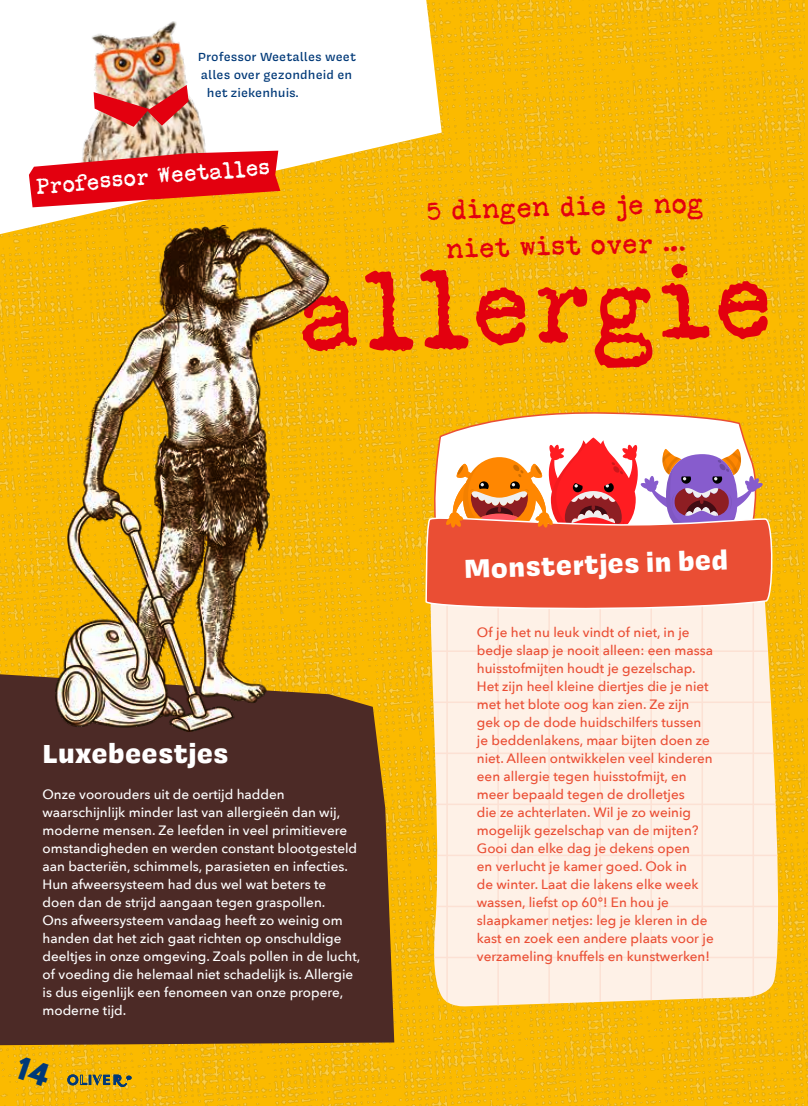
<style>
.page{position:relative;width:808px;height:1106px;background:#fff}
.page>*{position:absolute;margin:0;border:0;box-sizing:border-box;transform-origin:0 0}
.t1{font:101.55px "Sunflower";color:#e3000f}
.t2{font:900 30px "Covik Sans";letter-spacing:.01em;color:#fff}
.t3{font:26.25px/38.8px "Sunflower";color:#e3000f;text-align:center}
.t4{font:21.45px "Sunflower";color:#fff}
.t5{font:500 13.5px/18px "Avenir Next";color:#ea4e34}
.t6{font:500 13.5px/18px "Avenir Next";color:#fff}
.t7{font:500 13.5px "Covik Sans";color:#003978}
</style>
<div class="page">
<img style="left:0;top:0;width:805px;height:1106px">
<svg style="left:29px;top:12px;width:251px;height:195px"></svg>
<svg style="left:425px;top:548px;width:362px;height:459px;background:#fdecd3"></svg>
<hr style="left:446px;top:555px;width:2px;height:452px;background:#fce1d4">
<hr style="left:497px;top:555px;width:2px;height:452px;background:#fce1d4">
<hr style="left:548px;top:555px;width:2px;height:452px;background:#fce1d4">
<hr style="left:599px;top:555px;width:2px;height:452px;background:#fce1d4">
<hr style="left:650px;top:555px;width:2px;height:452px;background:#fce1d4">
<hr style="left:701px;top:555px;width:2px;height:452px;background:#fce1d4">
<hr style="left:752px;top:555px;width:2px;height:452px;background:#fce1d4">
<hr style="left:425px;top:956px;width:362px;height:2px;background:#fce1d4">
<hr style="left:425px;top:905px;width:362px;height:2px;background:#fce1d4">
<hr style="left:425px;top:854px;width:362px;height:2px;background:#fce1d4">
<hr style="left:425px;top:803px;width:362px;height:2px;background:#fce1d4">
<hr style="left:425px;top:752px;width:362px;height:2px;background:#fce1d4">
<hr style="left:425px;top:701px;width:362px;height:2px;background:#fce1d4">
<hr style="left:425px;top:650px;width:362px;height:2px;background:#fce1d4">
<hr style="left:425px;top:599px;width:362px;height:2px;background:#fce1d4">
<hr style="left:425px;top:1007px;width:362px;height:1px;background:#fce1d4">
<svg style="left:424px;top:409px;width:340px;height:212px"></svg>
<div style="left:0;top:674px;width:394px;height:371px;background:#4c2a26"></div>
<img style="left:0;top:226px;width:340px;height:505px">
<svg style="left:425px;top:437px;width:350px;height:176px"></svg>
<svg style="left:67px;top:1074px;width:65px;height:15px"></svg>
<svg style="left:14px;top:1055px;width:38px;height:32px"></svg>
<p class="t7" style="left:198px;top:47px;width:160px">Professor Weetalles weet</p>
<p class="t7" style="left:201px;top:65px;width:153px">alles over gezondheid en</p>
<p class="t7" style="left:207px;top:83px;width:93px">het ziekenhuis.</p>
<h3 class="t4" style="left:34px;top:173px;width:237px;rotate:-5deg">Professor Weetalles</h3>
<h3 class="t3" style="left:426px;top:192px;width:279px;rotate:-2deg">5 dingen die je nog niet wist over …</h3>
<h1 class="t1" style="left:295px;top:250px;width:477px;rotate:-2deg">allergie</h1>
<h2 class="t2" style="left:463px;top:548px;width:266px;rotate:-2deg">Monstertjes in bed</h2>
<h2 class="t2" style="left:43px;top:732px;width:188px">Luxebeestjes</h2>
<p class="t6" style="left:43px;top:784px;width:319px">Onze voorouders uit de oertijd hadden waarschijnlijk minder last van allergieën dan wij, moderne mensen. Ze leefden in veel primitievere omstandigheden en werden constant blootgesteld aan bacteriën, schimmels, parasieten en infecties.<br>Hun afweersysteem had dus wel wat beters te doen dan de strijd aangaan tegen graspollen.<br>Ons afweersysteem vandaag heeft zo weinig om handen dat het zich gaat richten op onschuldige deeltjes in onze omgeving. Zoals pollen in de lucht, of voeding die helemaal niet schadelijk is. Allergie is dus eigenlijk een fenomeen van onze propere, moderne tijd.</p>
<p class="t5" style="left:477px;top:622px;width:238px">Of je het nu leuk vindt of niet, in je bedje slaap je nooit alleen: een massa huisstofmijten houdt je gezelschap.<br>Het zijn heel kleine diertjes die je niet met het blote oog kan zien. Ze zijn gek op de dode huidschilfers tussen je beddenlakens, maar bijten doen ze niet. Alleen ontwikkelen veel kinderen een allergie tegen huisstofmijt, en meer bepaald tegen de drolletjes<br>die ze achterlaten. Wil je zo weinig mogelijk gezelschap van de mijten?<br>Gooi dan elke dag je dekens open<br>en verlucht je kamer goed. Ook in<br>de winter. Laat die lakens elke week wassen, liefst op 60°! En hou je slaapkamer netjes: leg je kleren in de kast en zoek een andere plaats voor je verzameling knuffels en kunstwerken!</p>
</div>
